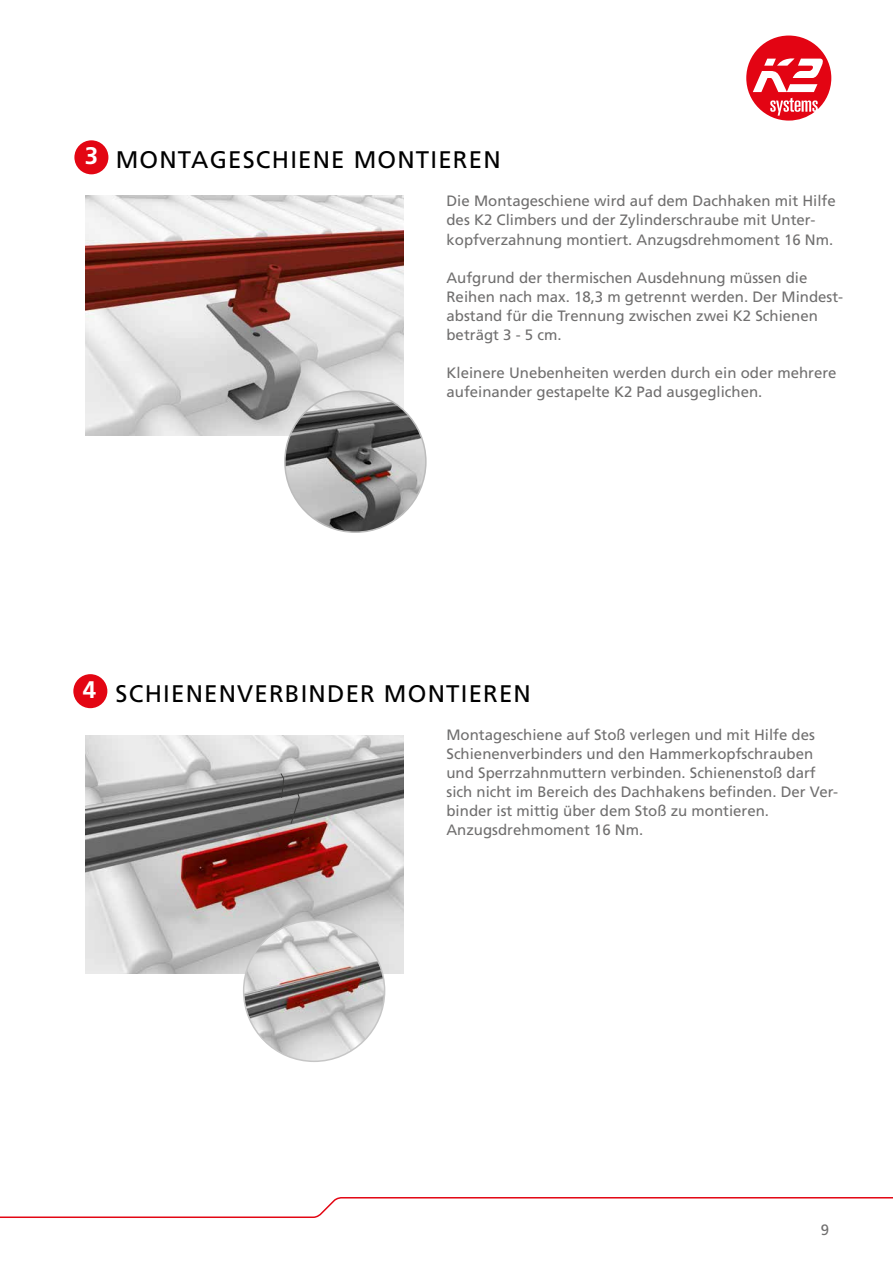
<style>
.page{position:relative;width:893px;height:1263px;background:#fff}
.page>*{position:absolute;margin:0;border:0;box-sizing:border-box;transform-origin:0 0}
.t1{font:24px "Frutiger LT Std";letter-spacing:.05em;color:#000}
.t2{font:700 24px "Frutiger LT Std";color:#fff}
.t3{font:15px/19px "Frutiger LT Std";color:#706f6f}
</style>
<div class="page">
<svg style="left:0;top:1197px;width:893px;height:21px"></svg>
<svg style="left:746px;top:36px;width:85px;height:85px"></svg>
<div style="left:74px;top:140px;width:34px;height:34px;background:#e30613;border-radius:50%"></div>
<div style="left:73px;top:674px;width:34px;height:34px;background:#e30613;border-radius:50%"></div>
<img style="left:85px;top:196px;width:319px;height:239px">
<img style="left:285px;top:391px;width:141px;height:141px;border-radius:70px">
<img style="left:85px;top:735px;width:319px;height:238px">
<img style="left:244px;top:920px;width:141px;height:141px;border-radius:70px">
<svg style="left:280px;top:772px;width:20px;height:52px"></svg>
<h1 class="t2" style="left:85px;top:142px;width:15px">3</h1>
<h1 class="t1" style="left:116px;top:146px;width:386px">MONTAGESCHIENE MONTIEREN</h1>
<p class="t3" style="left:446px;top:192px;width:391px">Die Montageschiene wird auf dem Dachhaken mit Hilfe des K2 Climbers und der Zylinderschraube mit Unter&shy;kopfverzahnung montiert. Anzugsdrehmoment 16 Nm.</p>
<p class="t3" style="left:446px;top:268px;width:398px">Aufgrund der thermischen Ausdehnung müssen die Reihen nach max. 18,3 m getrennt werden. Der Mindest&shy;abstand für die Trennung zwischen zwei K2 Schienen beträgt 3 - 5 cm.</p>
<p class="t3" style="left:446px;top:363px;width:392px">Kleinere Unebenheiten werden durch ein oder mehrere aufeinander gestapelte K2 Pad ausgeglichen.</p>
<h1 class="t2" style="left:83px;top:675px;width:15px">4</h1>
<h1 class="t1" style="left:116px;top:679px;width:417px">SCHIENENVERBINDER MONTIEREN</h1>
<p class="t3" style="left:446px;top:725px;width:393px">Montageschiene auf Stoß verlegen und mit Hilfe des Schienenverbinders und den Hammerkopfschrauben und Sperrzahnmuttern verbinden. Schienenstoß darf sich nicht im Bereich des Dachhakens befinden. Der Ver&shy;binder ist mittig über dem Stoß zu montieren.<br>Anzugsdrehmoment 16 Nm.</p>
<p class="t3" style="left:821px;top:1220px;width:10px">9</p>
</div>
